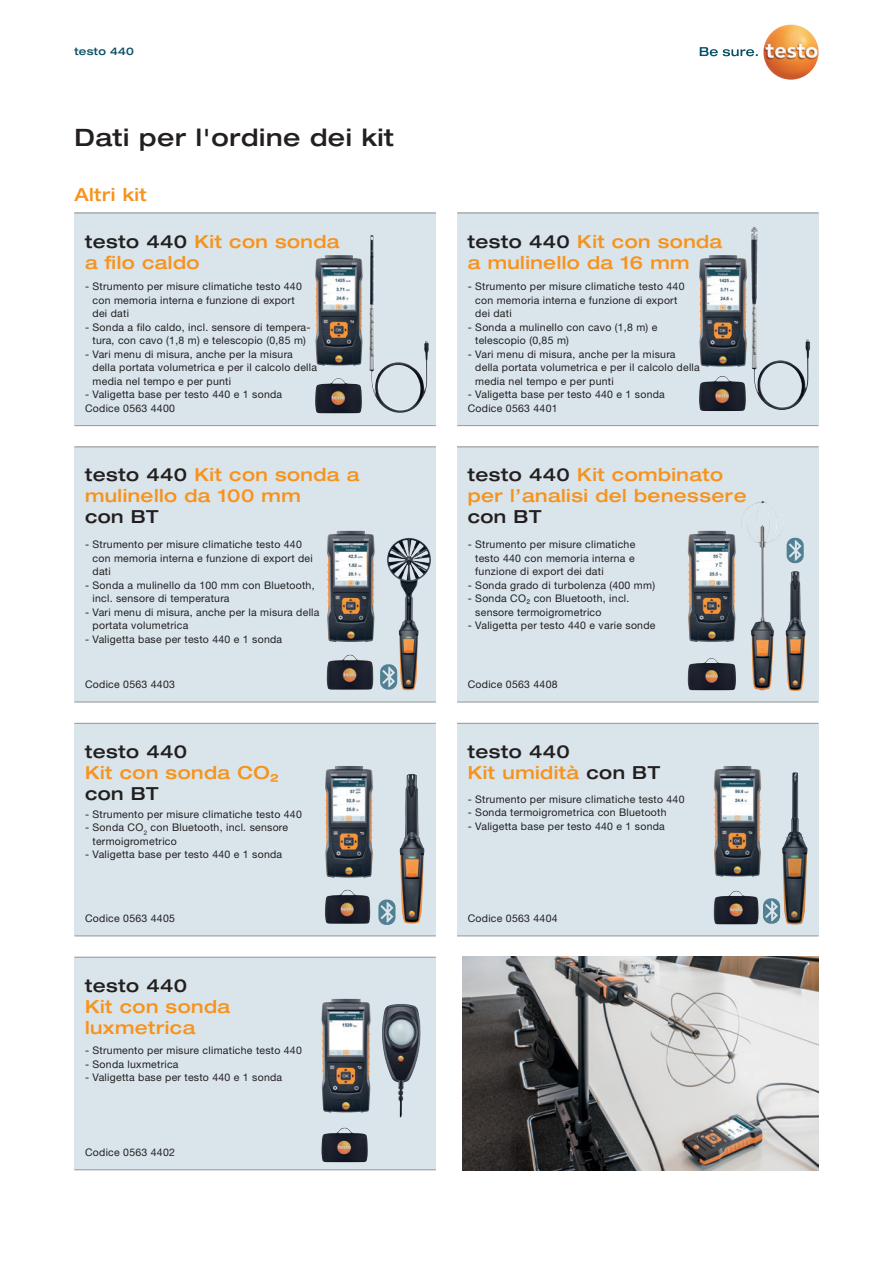
<style>
.page{position:relative;width:893px;height:1263px;background:#fff}
.page>*{position:absolute;margin:0;border:0;box-sizing:border-box;transform-origin:0 0}
.t1{font:500 expanded 24px "Helvetica Neue LTW1 G";letter-spacing:.025em;color:#231f20}
.t2{font:500 expanded 18px/21px "Helvetica Neue LTW1 G";letter-spacing:.025em;color:#f7931d}
.t3{font:500 expanded 18px/21px "Helvetica Neue LTW1 G";letter-spacing:.025em;color:#231f20}
.t4{font:10.5px/13.5px "Helvetica Neue LTW1 G";letter-spacing:.025em;color:#231f20}
.t5{font:500 expanded 10.5px "Helvetica Neue LTW1 G";letter-spacing:.025em;color:#074f64}
.s1{color:#231f20}
.s2{color:#f7931d}
</style>
<div class="page">
<div style="left:74px;top:213px;width:362px;height:212px;background:#d9e5eb"></div>
<div style="left:74px;top:446px;width:362px;height:256px;background:#d9e5eb"></div>
<div style="left:74px;top:723px;width:362px;height:212px;background:#d9e5eb"></div>
<div style="left:74px;top:957px;width:362px;height:212px;background:#d9e5eb"></div>
<div style="left:457px;top:723px;width:362px;height:212px;background:#d9e5eb"></div>
<div style="left:457px;top:446px;width:362px;height:256px;background:#d9e5eb"></div>
<div style="left:457px;top:213px;width:362px;height:212px;background:#d9e5eb"></div>
<hr style="left:74px;top:213px;width:362px;height:1px;background:#939598">
<hr style="left:74px;top:446px;width:362px;height:1px;background:#939598">
<hr style="left:74px;top:723px;width:362px;height:1px;background:#939598">
<hr style="left:74px;top:957px;width:362px;height:1px;background:#939598">
<hr style="left:457px;top:723px;width:362px;height:1px;background:#939598">
<hr style="left:457px;top:446px;width:362px;height:1px;background:#939598">
<hr style="left:457px;top:213px;width:362px;height:1px;background:#939598">
<hr style="left:74px;top:425px;width:362px;height:1px;background:#939598">
<hr style="left:74px;top:702px;width:362px;height:1px;background:#939598">
<hr style="left:74px;top:935px;width:362px;height:1px;background:#939598">
<hr style="left:74px;top:1169px;width:362px;height:1px;background:#939598">
<hr style="left:457px;top:935px;width:362px;height:1px;background:#939598">
<hr style="left:457px;top:702px;width:362px;height:1px;background:#939598">
<hr style="left:457px;top:425px;width:362px;height:1px;background:#939598">
<svg style="left:700px;top:47px;width:58px;height:9px"></svg>
<img style="left:763px;top:24px;width:56px;height:56px;border-radius:28px">
<img style="left:462px;top:957px;width:357px;height:213px">
<img style="left:741px;top:501px;width:42px;height:189px">
<img style="left:786px;top:571px;width:20px;height:120px">
<img style="left:687px;top:658px;width:49px;height:32px">
<img style="left:751px;top:227px;width:59px;height:183px">
<img style="left:699px;top:376px;width:47px;height:35px">
<img style="left:387px;top:538px;width:44px;height:152px">
<img style="left:327px;top:654px;width:46px;height:36px">
<img style="left:325px;top:766px;width:48px;height:112px">
<img style="left:399px;top:774px;width:26px;height:150px">
<img style="left:325px;top:890px;width:46px;height:34px">
<img style="left:713px;top:766px;width:48px;height:111px">
<img style="left:713px;top:891px;width:46px;height:33px">
<img style="left:782px;top:772px;width:26px;height:152px">
<img style="left:321px;top:998px;width:50px;height:115px">
<img style="left:382px;top:1004px;width:39px;height:113px">
<img style="left:321px;top:1127px;width:47px;height:35px">
<img style="left:688px;top:531px;width:48px;height:111px">
<img style="left:699px;top:255px;width:48px;height:112px">
<img style="left:327px;top:531px;width:48px;height:111px">
<img style="left:369px;top:235px;width:60px;height:178px">
<img style="left:315px;top:378px;width:47px;height:35px">
<img style="left:315px;top:255px;width:48px;height:111px">
<svg style="left:787px;top:538px;width:17px;height:25px"></svg>
<svg style="left:763px;top:898px;width:17px;height:26px"></svg>
<svg style="left:380px;top:664px;width:17px;height:26px"></svg>
<svg style="left:378px;top:899px;width:17px;height:26px"></svg>
<p class="t5" style="left:74px;top:44px;width:61px">testo 440</p>
<h1 class="t1" style="left:74px;top:122px;width:321px">Dati per l'ordine dei kit</h1>
<h2 class="t2" style="left:74px;top:183px;width:74px">Altri kit</h2>
<h2 class="t2" style="left:85px;top:230px;width:256px"><span class="s1">testo 440</span> Kit con sonda a filo caldo</h2>
<p class="t4" style="left:93px;top:280px;width:211px;text-indent:-8px">- Strumento per misure climatiche testo 440 con memoria interna e funzione di export dei dati</p>
<p class="t4" style="left:85px;top:320px;width:227px;text-align:center">- Sonda a filo caldo, incl. sensore di tempera&shy;tura, con cavo (1,8 m) e telescopio (0,85 m)</p>
<p class="t4" style="left:93px;top:347px;width:226px;text-indent:-8px">- Vari menu di misura, anche per la misura della portata volumetrica e per il calcolo della media nel tempo e per punti</p>
<p class="t4" style="left:85px;top:388px;width:199px">- Valigetta base per testo 440 e 1 sonda</p>
<p class="t4" style="left:85px;top:401px;width:91px">Codice 0563 4400</p>
<h2 class="t2" style="left:85px;top:464px;width:276px"><span class="s1">testo 440</span> Kit con sonda a mulinello da 100 mm</h2>
<h2 class="t3" style="left:85px;top:506px;width:75px">con BT</h2>
<p class="t4" style="left:93px;top:538px;width:222px;text-indent:-8px">- Strumento per misure climatiche testo 440 con memoria interna e funzione di export dei dati</p>
<p class="t4" style="left:93px;top:578px;width:224px;text-indent:-8px">- Sonda a mulinello da 100 mm con Bluetooth, incl. sensore di temperatura</p>
<p class="t4" style="left:93px;top:605px;width:228px;text-indent:-8px">- Vari menu di misura, anche per la misura della portata volumetrica</p>
<p class="t4" style="left:85px;top:632px;width:199px">- Valigetta base per testo 440 e 1 sonda</p>
<p class="t4" style="left:85px;top:677px;width:91px">Codice 0563 4403</p>
<h2 class="t3" style="left:85px;top:740px;width:104px">testo 440</h2>
<h2 class="t2" style="left:85px;top:761px;width:195px">Kit con sonda CO₂</h2>
<h2 class="t3" style="left:85px;top:782px;width:75px">con BT</h2>
<p class="t4" style="left:85px;top:807px;width:218px">- Strumento per misure climatiche testo 440</p>
<p class="t4" style="left:93px;top:820px;width:197px;text-indent:-8px">- Sonda CO<sub>2</sub> con Bluetooth, incl. sensore termoigrometrico</p>
<p class="t4" style="left:85px;top:847px;width:199px">- Valigetta base per testo 440 e 1 sonda</p>
<p class="t4" style="left:85px;top:911px;width:91px">Codice 0563 4405</p>
<h2 class="t3" style="left:85px;top:974px;width:104px">testo 440</h2>
<h2 class="t2" style="left:85px;top:995px;width:147px">Kit con sonda luxmetrica</h2>
<p class="t4" style="left:85px;top:1044px;width:218px">- Strumento per misure climatiche testo 440</p>
<p class="t4" style="left:85px;top:1057px;width:95px">- Sonda luxmetrica</p>
<p class="t4" style="left:85px;top:1071px;width:199px">- Valigetta base per testo 440 e 1 sonda</p>
<p class="t4" style="left:85px;top:1145px;width:91px">Codice 0563 4402</p>
<h2 class="t2" style="left:468px;top:230px;width:256px"><span class="s1">testo 440</span> Kit con sonda a mulinello da 16 mm</h2>
<p class="t4" style="left:475px;top:280px;width:211px;text-indent:-8px">- Strumento per misure climatiche testo 440 con memoria interna e funzione di export dei dati</p>
<p class="t4" style="left:475px;top:320px;width:184px;text-indent:-8px">- Sonda a mulinello con cavo (1,8 m) e telescopio (0,85 m)</p>
<p class="t4" style="left:475px;top:347px;width:226px;text-indent:-8px">- Vari menu di misura, anche per la misura della portata volumetrica e per il calcolo della media nel tempo e per punti</p>
<p class="t4" style="left:468px;top:388px;width:199px">- Valigetta base per testo 440 e 1 sonda</p>
<p class="t4" style="left:468px;top:401px;width:91px">Codice 0563 4401</p>
<h2 class="t2" style="left:468px;top:464px;width:280px"><span class="s1">testo 440</span> Kit combinato per l’analisi del benessere</h2>
<h2 class="t3" style="left:468px;top:506px;width:75px">con BT</h2>
<p class="t4" style="left:475px;top:538px;width:162px;text-align:justify;text-indent:-8px">- Strumento per misure climatiche testo 440 con memoria interna e funzione di export dei dati</p>
<p class="t4" style="left:468px;top:578px;width:189px">- Sonda grado di turbolenza (400 mm)</p>
<p class="t4" style="left:475px;top:592px;width:156px;text-indent:-8px">- Sonda CO₂ con Bluetooth, incl. sensore termoigrometrico</p>
<p class="t4" style="left:468px;top:619px;width:189px">- Valigetta per testo 440 e varie sonde</p>
<p class="t4" style="left:468px;top:677px;width:91px">Codice 0563 4408</p>
<h2 class="t3" style="left:468px;top:740px;width:194px">testo 440<br><span class="s2">Kit umidità</span> con BT</h2>
<p class="t4" style="left:468px;top:792px;width:218px">- Strumento per misure climatiche testo 440</p>
<p class="t4" style="left:468px;top:806px;width:200px">- Sonda termoigrometrica con Bluetooth</p>
<p class="t4" style="left:468px;top:819px;width:199px">- Valigetta base per testo 440 e 1 sonda</p>
<p class="t4" style="left:468px;top:911px;width:91px">Codice 0563 4404</p>
</div>
